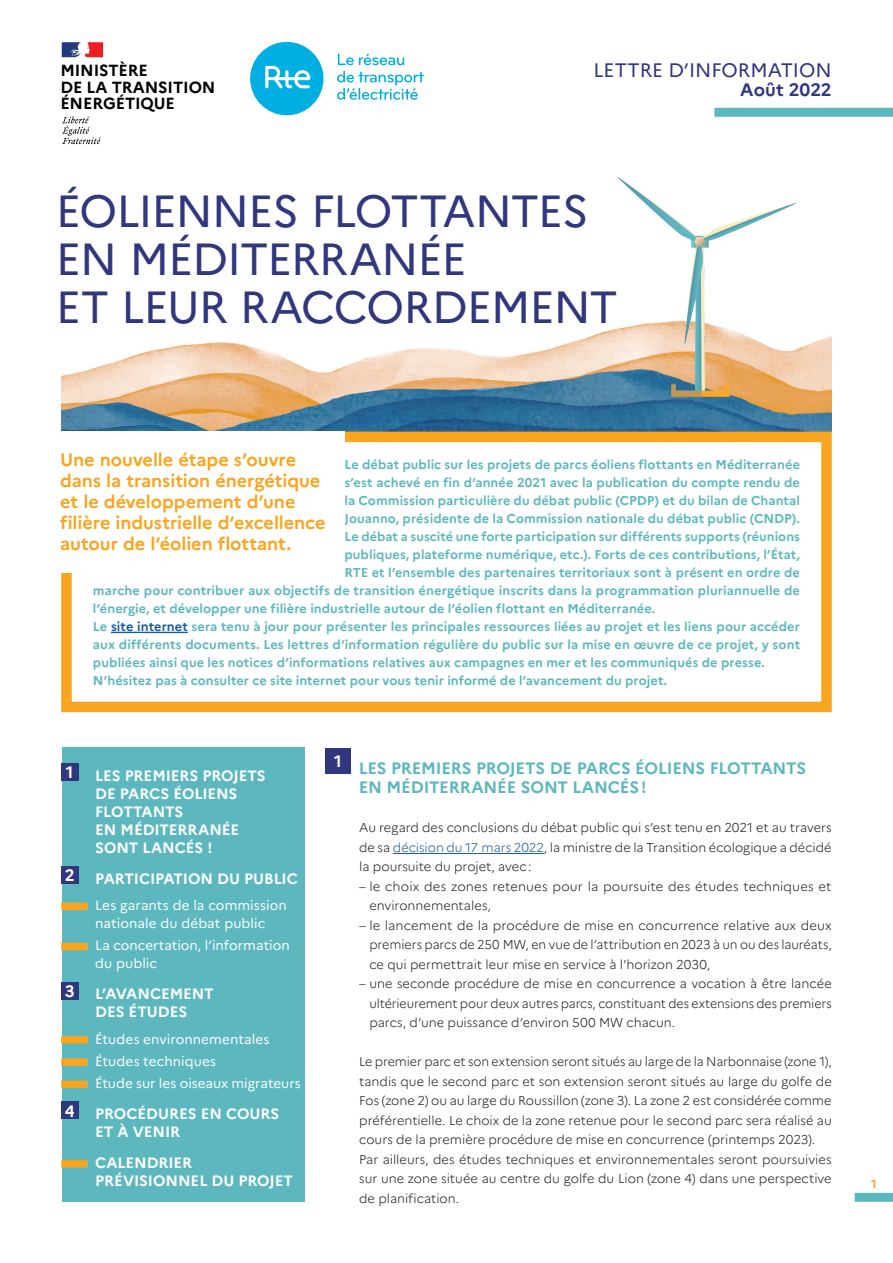
<style>
.page{position:relative;width:893px;height:1263px;background:#fff}
.page>*{position:absolute;margin:0;border:0;box-sizing:border-box;transform-origin:0 0}
.t1{font:45px/48px "Marianne";letter-spacing:-.03em;color:#31377f}
.t2{font:19.5px "Marianne";color:#31377f}
.t3{font:700 18px/21px "Marianne";letter-spacing:-.005em;color:#f9a520}
.t4{font:700 18px "Marianne";color:#31377f}
.t5{font:700 16.5px/19.5px "Marianne";letter-spacing:-.01em;color:#5cb8be}
.t6{font:700 16.5px "Marianne";color:#fff}
.t7{font:700 16.05px/16.5px "Marianne";letter-spacing:-.01em;color:#000}
.t8{font:700 15px/18px "Marianne";letter-spacing:-.005em;color:#fff}
.t9{font:13.5px/18px "Marianne";color:#fff}
.t10{font:300 12.75px/19.5px "Marianne";color:#231f20;text-align:justify}
.t11{font:700 12.75px "Marianne";letter-spacing:.005em;color:#5cb8be}
.t12{font:700 12px "Marianne";color:#f9a520}
.s1{color:#175d9e}
</style>
<div class="page">
<div style="left:62px;top:748px;width:242px;height:454px;background:#5cb8be"></div>
<img style="left:61px;top:334px;width:771px;height:98px">
<div style="left:250px;top:42px;width:73px;height:73px;background:#00afe1;border-radius:50%"></div>
<svg style="left:265px;top:66px;width:45px;height:22px"></svg>
<svg style="left:338px;top:53px;width:66px;height:12px"></svg>
<svg style="left:337px;top:71px;width:87px;height:29px"></svg>
<hr style="left:393px;top:853px;width:151px;height:1px;background:#175d9e">
<div style="left:325px;top:748px;width:26px;height:26px;background:#31377f"></div>
<svg style="left:62px;top:117px;width:39px;height:27px"></svg>
<svg style="left:62px;top:42px;width:41px;height:15px"></svg>
<div style="left:714px;top:108px;width:179px;height:9px;background:#5cb8be"></div>
<hr style="left:111px;top:632px;width:77px;height:1px;background:#175d9e">
<div style="left:61px;top:432px;width:771px;height:280px;border:10px solid #f9a520"></div>
<div style="left:60px;top:432px;width:284px;height:141px;background:#fff"></div>
<div style="left:61px;top:764px;width:17px;height:17px;background:#31377f"></div>
<div style="left:61px;top:866px;width:17px;height:17px;background:#31377f"></div>
<div style="left:61px;top:902px;width:27px;height:8px;background:#f9a520"></div>
<div style="left:61px;top:943px;width:27px;height:7px;background:#f9a520"></div>
<div style="left:61px;top:982px;width:17px;height:17px;background:#31377f"></div>
<div style="left:61px;top:1036px;width:27px;height:7px;background:#f9a520"></div>
<div style="left:61px;top:1058px;width:27px;height:8px;background:#f9a520"></div>
<div style="left:61px;top:1080px;width:27px;height:8px;background:#f9a520"></div>
<div style="left:61px;top:1102px;width:17px;height:17px;background:#31377f"></div>
<div style="left:61px;top:1160px;width:27px;height:7px;background:#f9a520"></div>
<img style="left:597px;top:177px;width:219px;height:241px">
<div style="left:855px;top:1193px;width:38px;height:9px;background:#5cb8be"></div>
<p class="t7" style="left:60px;top:62px;width:157px">MINISTÈRE<br>DE LA TRANSITION<br>ÉNERGÉTIQUE</p>
<h2 class="t2" style="left:593px;top:58px;width:240px">LETTRE D’INFORMATION</h2>
<h3 class="t4" style="left:740px;top:79px;width:93px">Août 2022</h3>
<h1 class="t1" style="left:56px;top:187px;width:563px">ÉOLIENNES FLOTTANTES<br>EN MÉDITERRANÉE<br>ET LEUR RACCORDEMENT</h1>
<h3 class="t3" style="left:60px;top:449px;width:267px">Une nouvelle étape s’ouvre dans la transition énergétique et le développement d’une filière industrielle d’excellence autour de l’éolien flottant.</h3>
<p class="t11" style="left:344px;top:456px;width:457px">Le débat public sur les projets de parcs éoliens flottants en Méditerranée</p>
<p class="t11" style="left:344px;top:474px;width:457px">s’est achevé en fin d’année 2021 avec la publication du compte rendu de</p>
<p class="t11" style="left:344px;top:492px;width:457px">la Commission particulière du débat public (CPDP) et du bilan de Chantal</p>
<p class="t11" style="left:344px;top:510px;width:457px">Jouanno, présidente de la Commission nationale du débat public (CNDP).</p>
<p class="t11" style="left:344px;top:528px;width:457px">Le débat a suscité une forte participation sur différents supports (réunions</p>
<p class="t11" style="left:344px;top:546px;width:457px">publiques, plateforme numérique, etc.). Forts de ces contributions, l’État,</p>
<p class="t11" style="left:344px;top:564px;width:457px">RTE et l’ensemble des partenaires territoriaux sont à présent en ordre de</p>
<p class="t11" style="left:93px;top:582px;width:708px">marche pour contribuer aux objectifs de transition énergétique inscrits dans la programmation pluriannuelle de</p>
<p class="t11" style="left:93px;top:600px;width:564px">l’énergie, et développer une filière industrielle autour de l’éolien flottant en Méditerranée.</p>
<p class="t11" style="left:93px;top:618px;width:708px">Le <span class="s1">site internet</span> sera tenu à jour pour présenter les principales ressources liées au projet et les liens pour accéder</p>
<p class="t11" style="left:93px;top:636px;width:709px">aux différents documents. Les lettres d’information régulière du public sur la mise en œuvre de ce projet, y sont</p>
<p class="t11" style="left:93px;top:654px;width:674px">publiées ainsi que les notices d’informations relatives aux campagnes en mer et les communiqués de presse.</p>
<p class="t11" style="left:93px;top:672px;width:576px">N’hésitez pas à consulter ce site internet pour vous tenir informé de l’avancement du projet.</p>
<p class="t6" style="left:66px;top:762px;width:9px">1</p>
<p class="t8" style="left:95px;top:766px;width:172px">LES PREMIERS PROJETS<br>DE PARCS ÉOLIENS<br>FLOTTANTS<br>EN MÉDITERRANÉE<br>SONT LANCÉS !</p>
<p class="t8" style="left:65px;top:869px;width:235px"><sup>2</sup> PARTICIPATION DU PUBLIC</p>
<p class="t9" style="left:95px;top:896px;width:193px">Les garants de la commission nationale du débat public</p>
<p class="t9" style="left:95px;top:936px;width:196px">La concertation, l’information du public</p>
<p class="t8" style="left:65px;top:985px;width:151px;text-align:center"><sup>3</sup> L’AVANCEMENT<br>DES ÉTUDES</p>
<p class="t9" style="left:95px;top:1028px;width:207px;line-height:22.2px">Études environnementales<br>Études techniques<br>Étude sur les oiseaux migrateurs</p>
<p class="t8" style="left:95px;top:1104px;width:186px;text-indent:-30px"><sup>4</sup> PROCÉDURES EN COURS<br>ET À VENIR</p>
<p class="t8" style="left:95px;top:1153px;width:199px">CALENDRIER<br>PRÉVISIONNEL DU PROJET</p>
<p class="t5" style="left:359px;top:758px;width:449px;text-indent:-25px"><sup>1</sup> LES PREMIERS PROJETS DE PARCS ÉOLIENS FLOTTANTS<br>EN MÉDITERRANÉE SONT LANCÉS!</p>
<p class="t10" style="left:359px;top:818px;width:474px">Au regard des conclusions du débat public qui s’est tenu en 2021 et au travers de sa <span class="s1">décision du 17 mars 2022</span>, la ministre de la Transition écologique a décidé la poursuite du projet, avec:</p>
<p class="t10" style="left:369px;top:876px;width:464px;text-indent:-10px">– le choix des zones retenues pour la poursuite des études techniques et environnementales,</p>
<p class="t10" style="left:369px;top:915px;width:464px;text-indent:-10px">– le lancement de la procédure de mise en concurrence relative aux deux premiers parcs de 250 MW, en vue de l’attribution en 2023 à un ou des lauréats, ce qui permettrait leur mise en service à l’horizon 2030,</p>
<p class="t10" style="left:369px;top:974px;width:464px;text-indent:-10px">– une seconde procédure de mise en concurrence a vocation à être lancée ultérieurement pour deux autres parcs, constituant des extensions des premiers parcs, d’une puissance d’environ 500 MW chacun.</p>
<p class="t10" style="left:359px;top:1052px;width:474px;text-align:left">Le premier parc et son extension seront situés au large de la Narbonnaise (zone 1), tandis que le second parc et son extension seront situés au large du golfe de Fos (zone 2) ou au large du Roussillon (zone 3). La zone 2 est considérée comme préférentielle. Le choix de la zone retenue pour le second parc sera réalisé au cours de la première procédure de mise en concurrence (printemps 2023).<br>Par ailleurs, des études techniques et environnementales seront poursuivies sur une zone située au centre du golfe du Lion (zone 4) dans une perspective de planification.</p>
<p class="t12" style="left:871px;top:1176px;width:7px">1</p>
</div>
